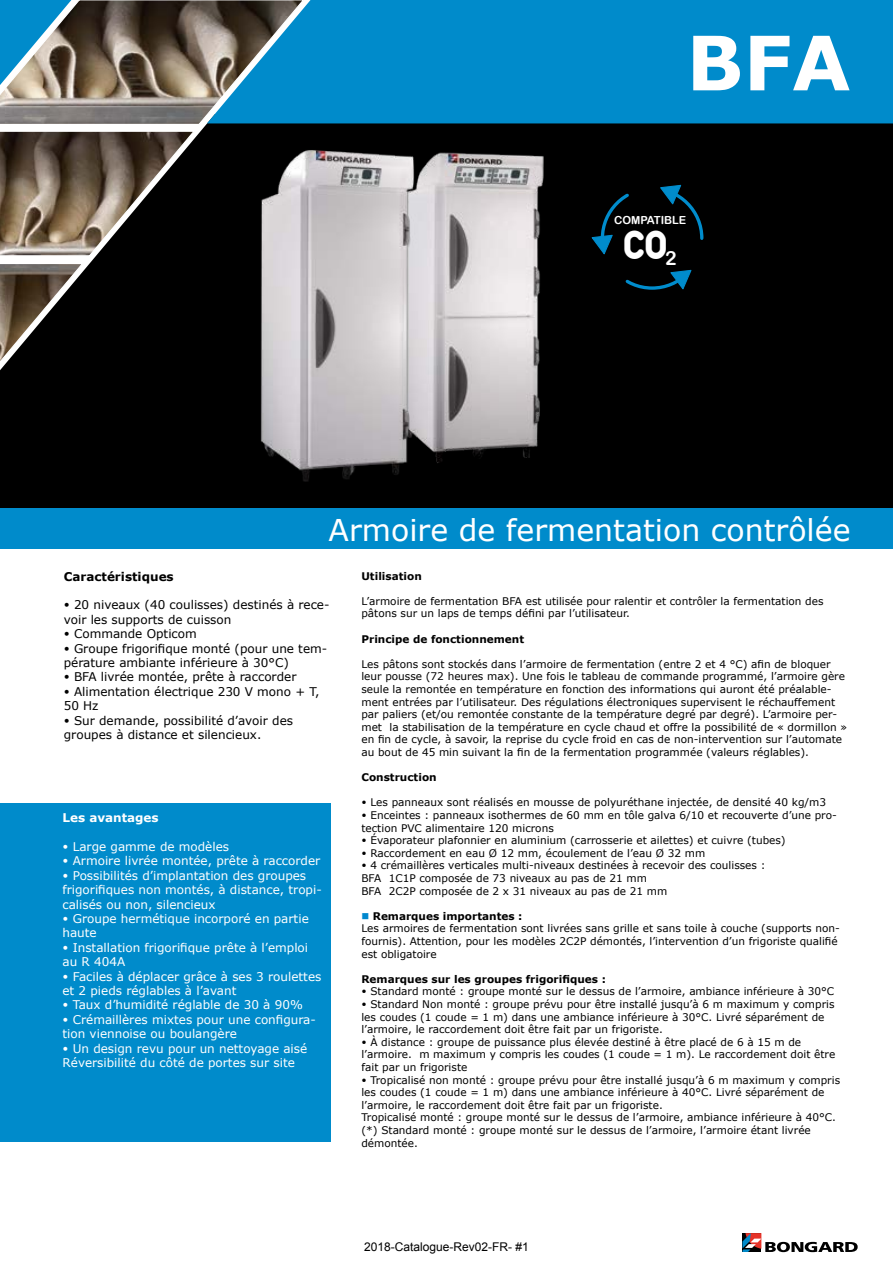
<style>
.page{position:relative;width:893px;height:1263px;background:#fff}
.page>*{position:absolute;margin:0;border:0;box-sizing:border-box;transform-origin:0 0}
.t1{font:700 75px "Verdana";color:#fff}
.t2{font:44.4px "z Arista";color:#fff}
.t3{font:30px "Verdana";color:#fff}
.t4{font:19.35px "Arial Rounded MT Bold";color:#fff}
.t5{font:12px/14.4px "Verdana";color:#fff}
.t6{font:12px/14.4px "Verdana";color:#000}
.t7{font:12px "Arial";color:#000}
.t8{font:700 12px "Verdana";color:#000}
.t9{font:700 12px "Verdana";color:#fff}
.t10{font:11.1px "Arial Rounded MT Bold";color:#fff}
.t11{font:10.5px/12.6px "Verdana";color:#000}
.t12{font:700 10.5px "Verdana";color:#000}
.s1{font-family:"Arial";font-weight:900}
.s2{color:#0088ce}
.s3{font-weight:700}
</style>
<div class="page">
<div style="left:0;top:114px;width:893px;height:411px;background:#000"></div>
<div style="left:0;top:508px;width:893px;height:41px;background:#008bcb"></div>
<div style="left:307px;top:0;width:586px;height:123px;background:#008bcb"></div>
<svg style="left:0;top:0;width:307px;height:370px"></svg>
<div style="left:0;top:804px;width:330px;height:338px;background:#008bcb"></div>
<svg style="left:742px;top:1233px;width:116px;height:19px"></svg>
<img style="left:429px;top:152px;width:115px;height:311px">
<img style="left:238px;top:142px;width:191px;height:340px">
<div style="left:601px;top:187px;width:102px;height:103px;border:3px dashed #008ccc;border-radius:50%"></div>
<svg style="left:591px;top:234px;width:22px;height:22px"></svg>
<svg style="left:669px;top:269px;width:23px;height:21px"></svg>
<svg style="left:659px;top:184px;width:23px;height:21px"></svg>
<h1 class="t1" style="left:686px;top:10px;width:166px">BFA</h1>
<p class="t10" style="left:614px;top:214px;width:74px">COMPATIBLE</p>
<h2 class="t2" style="left:624px;top:222px;width:45px">CO</h2>
<h3 class="t4" style="left:665px;top:247px;width:13px">2</h3>
<h3 class="t3" style="left:329px;top:509px;width:523px">Armoire de fermentation contrôlée</h3>
<p class="t8" style="left:64px;top:568px;width:111px">Caractéristiques</p>
<p class="t6" style="left:64px;top:598px;width:267px"><span class="s1">•</span> 20 niveaux (40 coulisses) destinés à rece&shy;voir les supports de cuisson</p>
<p class="t6" style="left:64px;top:626px;width:135px"><span class="s1">•</span> Commande Opticom</p>
<p class="t6" style="left:64px;top:641px;width:265px"><span class="s1">•</span> Groupe frigorifique monté (pour une tem&shy;pérature ambiante inférieure à 30°C)</p>
<p class="t6" style="left:64px;top:670px;width:234px"><span class="s1">•</span> BFA livrée montée, prête à raccorder</p>
<p class="t6" style="left:64px;top:684px;width:257px"><span class="s1">•</span> Alimentation électrique 230 V mono + T,<br>50 Hz</p>
<p class="t6" style="left:64px;top:713px;width:231px"><span class="s1">•</span> Sur demande, possibilité d’avoir des groupes à distance et silencieux.</p>
<p class="t9" style="left:63px;top:809px;width:98px">Les avantages</p>
<p class="t5" style="left:63px;top:839px;width:168px"><span class="s1">•</span> Large gamme de modèles</p>
<p class="t5" style="left:63px;top:854px;width:259px"><span class="s1">•</span> Armoire livrée montée, prête à raccorder</p>
<p class="t5" style="left:63px;top:868px;width:261px"><span class="s1">•</span> Possibilités d’implantation des groupes frigorifiques non montés, à distance, tropi&shy;calisés ou non, silencieux</p>
<p class="t5" style="left:63px;top:911px;width:248px"><span class="s1">•</span> Groupe hermétique incorporé en partie haute</p>
<p class="t5" style="left:63px;top:940px;width:247px"><span class="s1">•</span> Installation frigorifique prête à l’emploi au R 404A</p>
<p class="t5" style="left:63px;top:969px;width:260px"><span class="s1">•</span> Faciles à déplacer grâce à ses 3 roulettes et 2 pieds réglables à l’avant</p>
<p class="t5" style="left:63px;top:998px;width:242px"><span class="s1">•</span> Taux d’humidité réglable de 30 à 90%</p>
<p class="t5" style="left:63px;top:1012px;width:255px"><span class="s1">•</span> Crémaillères mixtes pour une configura&shy;tion viennoise ou boulangère</p>
<p class="t5" style="left:63px;top:1041px;width:246px"><span class="s1">•</span> Un design revu pour un nettoyage aisé<br>Réversibilité du côté de portes sur site</p>
<p class="t12" style="left:361px;top:568px;width:62px">Utilisation</p>
<p class="t11" style="left:361px;top:594px;width:464px">L’armoire de fermentation BFA est utilisée pour ralentir et contrôler la fermentation des pâtons sur un laps de temps défini par l’utilisateur.</p>
<p class="t12" style="left:361px;top:631px;width:164px">Principe de fonctionnement</p>
<p class="t11" style="left:361px;top:657px;width:487px">Les pâtons sont stockés dans l’armoire de fermentation (entre 2 et 4 °C) afin de bloquer leur pousse (72 heures max). Une fois le tableau de commande programmé, l’armoire gère seule la remontée en température en fonction des informations qui auront été préalable&shy;ment entrées par l’utilisateur. Des régulations électroniques supervisent le réchauffement par paliers (et/ou remontée constante de la température degré par degré). L’armoire per&shy;met la stabilisation de la température en cycle chaud et offre la possibilité de « dormillon » en fin de cycle, à savoir, la reprise du cycle froid en cas de non-intervention sur l’automate au bout de 45 min suivant la fin de la fermentation programmée (valeurs réglables).</p>
<p class="t12" style="left:361px;top:770px;width:77px">Construction</p>
<p class="t11" style="left:361px;top:796px;width:466px"><span class="s1">•</span> Les panneaux sont réalisés en mousse de polyuréthane injectée, de densité 40 kg/m3</p>
<p class="t11" style="left:361px;top:809px;width:477px"><span class="s1">•</span> Enceintes : panneaux isothermes de 60 mm en tôle galva 6/10 et recouverte d’une pro&shy;tection PVC alimentaire 120 microns</p>
<p class="t11" style="left:361px;top:834px;width:426px"><span class="s1">•</span> Évaporateur plafonnier en aluminium (carrosserie et ailettes) et cuivre (tubes)</p>
<p class="t11" style="left:361px;top:846px;width:345px"><span class="s1">•</span> Raccordement en eau Ø 12 mm, écoulement de l’eau Ø 32 mm</p>
<p class="t11" style="left:361px;top:859px;width:406px"><span class="s1">•</span> 4 crémaillères verticales multi-niveaux destinées à recevoir des coulisses :<br>BFA 1C1P composée de 73 niveaux au pas de 21 mm<br>BFA 2C2P composée de 2 x 31 niveaux au pas de 21 mm</p>
<p class="t11" style="left:361px;top:909px;width:480px"><span class="s2">■</span> <span class="s3">Remarques importantes :<br></span>Les armoires de fermentation sont livrées sans grille et sans toile à couche (supports non&shy;fournis). Attention, pour les modèles 2C2P démontés, l’intervention d’un frigoriste qualifié est obligatoire</p>
<p class="t12" style="left:361px;top:971px;width:246px">Remarques sur les groupes frigorifiques :</p>
<p class="t11" style="left:361px;top:985px;width:474px"><span class="s1">•</span> Standard monté : groupe monté sur le dessus de l’armoire, ambiance inférieure à 30°C</p>
<p class="t11" style="left:361px;top:998px;width:475px"><span class="s1">•</span> Standard Non monté : groupe prévu pour être installé jusqu’à 6 m maximum y compris les coudes (1 coude = 1 m) dans une ambiance inférieure à 30°C. Livré séparément de l’armoire, le raccordement doit être fait par un frigoriste.</p>
<p class="t11" style="left:361px;top:1035px;width:475px"><span class="s1">•</span> À distance : groupe de puissance plus élevée destiné à être placé de 6 à 15 m de l’armoire. m maximum y compris les coudes (1 coude = 1 m). Le raccordement doit être fait par un frigoriste</p>
<p class="t11" style="left:361px;top:1073px;width:480px"><span class="s1">•</span> Tropicalisé non monté : groupe prévu pour être installé jusqu’à 6 m maximum y compris les coudes (1 coude = 1 m) dans une ambiance inférieure à 40°C. Livré séparément de l’armoire, le raccordement doit être fait par un frigoriste.<br>Tropicalisé monté : groupe monté sur le dessus de l’armoire, ambiance inférieure à 40°C. (*) Standard monté : groupe monté sur le dessus de l’armoire, l’armoire étant livrée démontée.</p>
<p class="t7" style="left:364px;top:1239px;width:166px">2018-Catalogue-Rev02-FR- #1</p>
</div>
